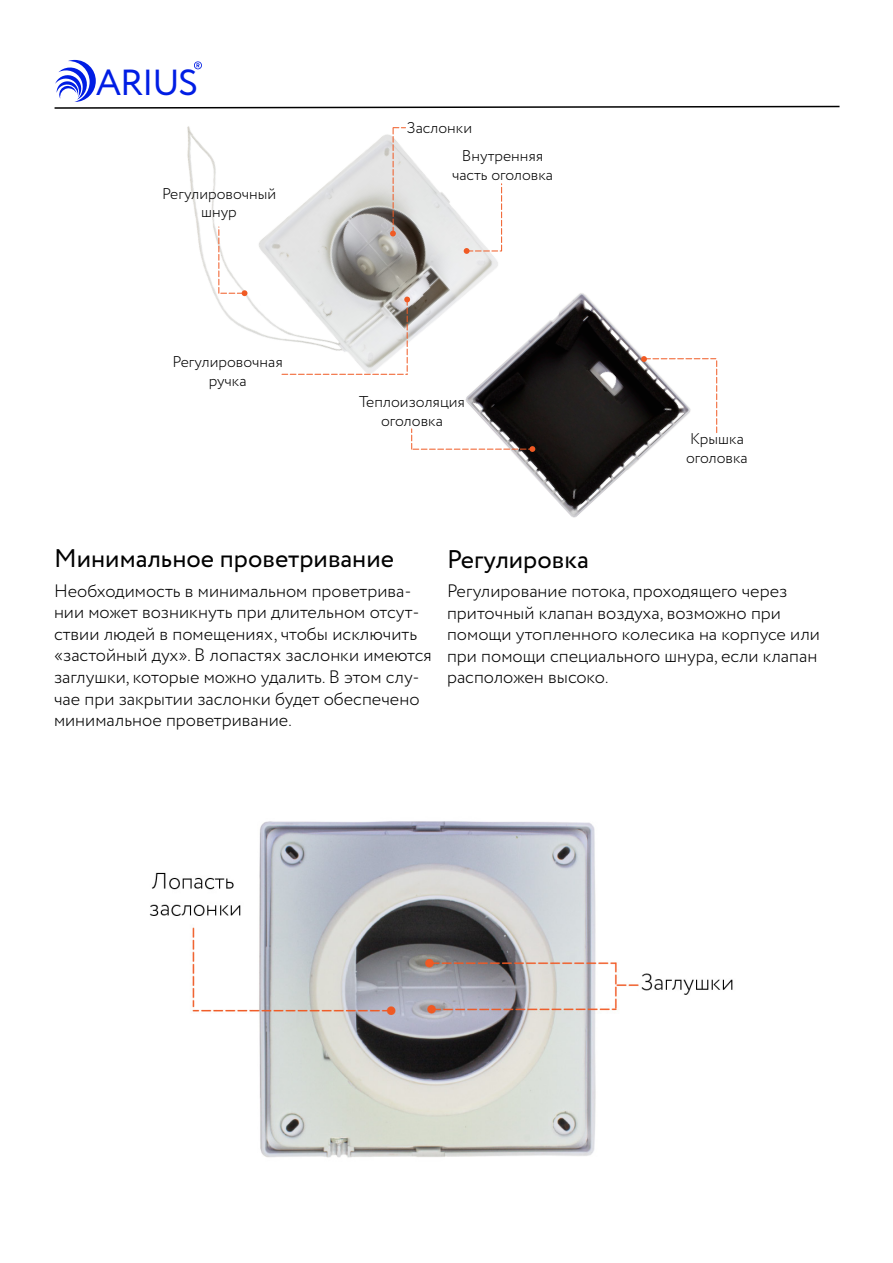
<style>
.page{position:relative;width:893px;height:1263px;background:#fff}
.page>*{position:absolute;margin:0;border:0;box-sizing:border-box;transform-origin:0 0}
.t1{font:36.3px "Circe";letter-spacing:-.04em;color:#001de4}
.t2{font:25.5px "Circe";color:#000}
.t3{font:300 18px/21.6px "Circe";color:#000}
.t4{font:300 17.4px "Circe";color:#000}
.t5{font:300 15.6px/18.6px "Circe";color:#000;text-align:center}
.s1{font-size:17.4px}
.s2{font-size:18px}
</style>
<div class="page">
<svg style="left:54px;top:60px;width:786px;height:49px"></svg>
<img style="left:149px;top:821px;width:584px;height:337px">
<img style="left:187px;top:126px;width:531px;height:392px">
<svg style="left:464px;top:184px;width:38px;height:70px"></svg>
<svg style="left:218px;top:227px;width:29px;height:69px"></svg>
<svg style="left:641px;top:356px;width:76px;height:77px"></svg>
<svg style="left:411px;top:429px;width:124px;height:23px"></svg>
<svg style="left:390px;top:127px;width:16px;height:109px;background:#ccc0bb"></svg>
<svg style="left:282px;top:297px;width:128px;height:78px"></svg>
<h1 class="t1" style="left:96px;top:59px;width:104px">ARIUS</h1>
<p class="t5" style="left:162px;top:184px;width:116px">Регулировочный шнур</p>
<p class="t5" style="left:172px;top:353px;width:112px">Регулировочная ручка</p>
<p class="t5" style="left:407px;top:119px;width:67px">Заслонки</p>
<p class="t5" style="left:452px;top:147px;width:102px">Внутренняя часть оголовка</p>
<p class="t5" style="left:359px;top:393px;width:107px">Теплоизоляция оголовка</p>
<p class="t5" style="left:686px;top:430px;width:63px;text-align:left">Крышка оголовка</p>
<h2 class="t2" style="left:54px;top:542px;width:342px">Минимальное проветривание</h2>
<h2 class="t2" style="left:447px;top:542px;width:143px">Регулировка</h2>
<p class="t3" style="left:54px;top:580px;width:379px">Необходимость в минимальном проветрива&shy;нии может возникнуть при длительном отсут&shy;ствии людей в помещениях, чтобы исключить «застойный дух». В лопастях заслонки имеются заглушки, которые можно удалить. В этом слу&shy;чае при закрытии заслонки будет обеспечено минимальное проветривание.</p>
<p class="t3" style="left:447px;top:580px;width:342px">Регулирование потока, проходящего через приточный клапан воздуха, возможно <span class="s1">при</span></p>
<p class="t4" style="left:447px;top:623px;width:374px">помощи утопленного колесика на корпусе <span class="s2">или</span></p>
<p class="t3" style="left:447px;top:645px;width:372px">при помощи специального шнура, если клапан расположен высоко.</p>
</div>
